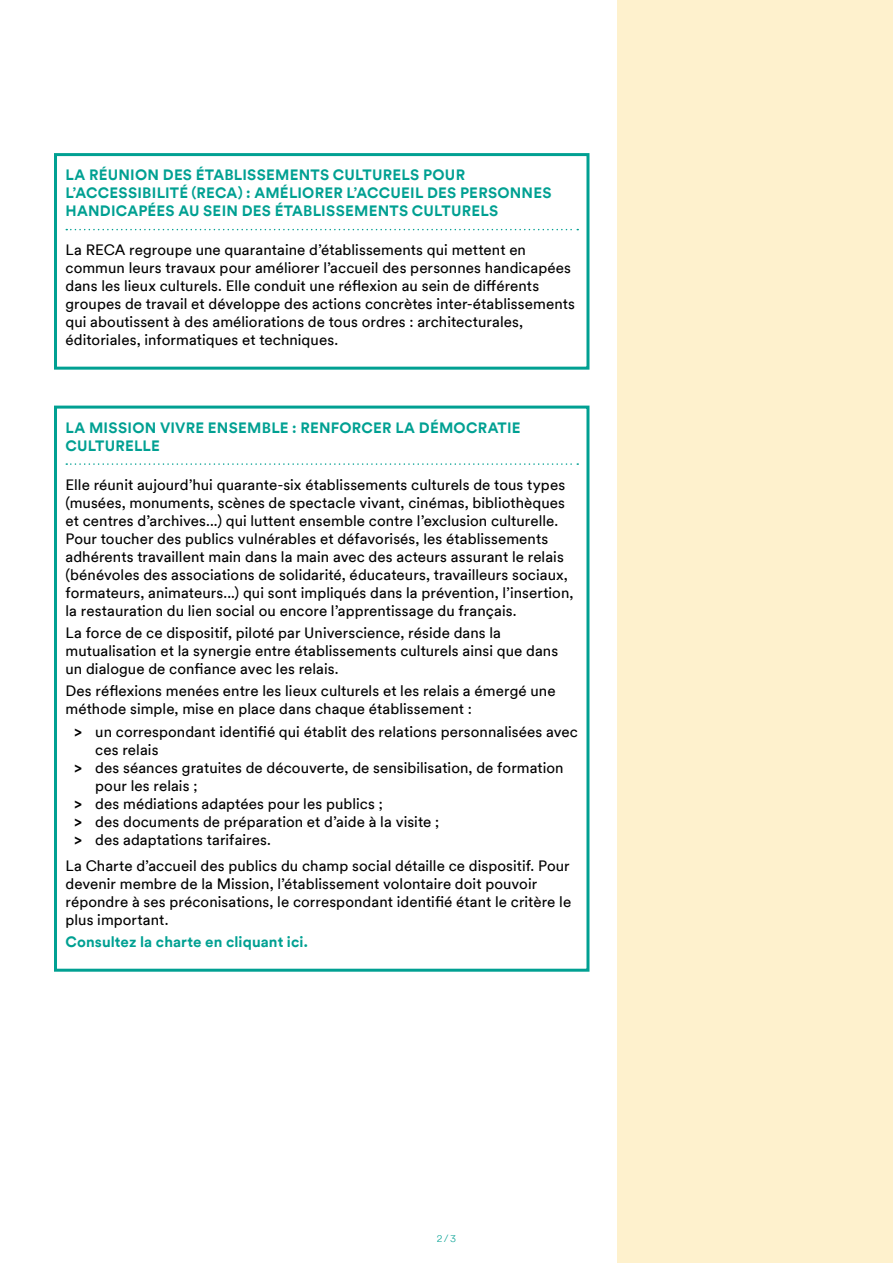
<style>
.page{position:relative;width:893px;height:1263px;background:#fff}
.page>*{position:absolute;margin:0;border:0;box-sizing:border-box;transform-origin:0 0}
.t1{font:15px/18px "CSI Circular TT";letter-spacing:.005em;color:#000}
.t2{font:700 15px/18px "CSI Circular TT";letter-spacing:.015em;color:#00a092}
.t3{font:300 10.5px "CSI Circular TT";color:#00a092}
.s1{font-weight:700}
</style>
<div class="page">
<div style="left:617px;top:0;width:276px;height:1263px;background:#fef1cd"></div>
<svg style="left:66px;top:229px;width:512px;height:1px"></svg>
<div style="left:54px;top:153px;width:535px;height:217px;border:3px solid #00a092"></div>
<svg style="left:66px;top:463px;width:512px;height:2px"></svg>
<div style="left:54px;top:406px;width:535px;height:566px;border:3px solid #00a092"></div>
<p class="t2" style="left:66px;top:165px;width:487px">LA RÉUNION DES ÉTABLISSEMENTS CULTURELS POUR<br>L’ACCESSIBILITÉ (RECA) : AMÉLIORER L’ACCUEIL DES PERSONNES<br>HANDICAPÉES AU SEIN DES ÉTABLISSEMENTS CULTURELS</p>
<p class="t1" style="left:66px;top:240px;width:511px">La RECA regroupe une quarantaine d’établissements qui mettent en commun leurs travaux pour améliorer l’accueil des personnes handicapées dans les lieux culturels. Elle conduit une réflexion au sein de différents groupes de travail et développe des actions concrètes inter-établissements qui aboutissent à des améliorations de tous ordres : architecturales, éditoriales, informatiques et techniques.</p>
<p class="t2" style="left:66px;top:418px;width:456px">LA MISSION VIVRE ENSEMBLE : RENFORCER LA DÉMOCRATIE<br>CULTURELLE</p>
<p class="t1" style="left:66px;top:475px;width:510px">Elle réunit aujourd’hui quarante-six établissements culturels de tous types (musées, monuments, scènes de spectacle vivant, cinémas, bibliothèques et centres d’archives...) qui luttent ensemble contre l’exclusion culturelle.<br>Pour toucher des publics vulnérables et défavorisés, les établissements adhérents travaillent main dans la main avec des acteurs assurant le relais (bénévoles des associations de solidarité, éducateurs, travailleurs sociaux, formateurs, animateurs...) qui sont impliqués dans la prévention, l’insertion, la restauration du lien social ou encore l’apprentissage du français.</p>
<p class="t1" style="left:66px;top:623px;width:494px">La force de ce dispositif, piloté par Universcience, réside dans la mutualisation et la synergie entre établissements culturels ainsi que dans un dialogue de confiance avec les relais.</p>
<p class="t1" style="left:66px;top:681px;width:492px">Des réflexions menées entre les lieux culturels et les relais a émergé une méthode simple, mise en place dans chaque établissement :</p>
<p class="t1" style="left:74px;top:722px;width:505px"><span class="s1">&gt;</span> un correspondant identifié qui établit des relations personnalisées avec</p>
<p class="t1" style="left:95px;top:740px;width:65px">ces relais</p>
<p class="t1" style="left:74px;top:758px;width:491px"><span class="s1">&gt;</span> des séances gratuites de découverte, de sensibilisation, de formation</p>
<p class="t1" style="left:95px;top:776px;width:104px">pour les relais ;</p>
<p class="t1" style="left:74px;top:794px;width:310px"><span class="s1">&gt;</span> des médiations adaptées pour les publics ;</p>
<p class="t1" style="left:74px;top:812px;width:367px"><span class="s1">&gt;</span> des documents de préparation et d’aide à la visite ;</p>
<p class="t1" style="left:74px;top:830px;width:198px"><span class="s1">&gt;</span> des adaptations tarifaires.</p>
<p class="t1" style="left:66px;top:856px;width:507px">La Charte d’accueil des publics du champ social détaille ce dispositif. Pour devenir membre de la Mission, l’établissement volontaire doit pouvoir répondre à ses préconisations, le correspondant identifié étant le critère le plus important.</p>
<p class="t2" style="left:66px;top:932px;width:244px">Consultez la charte en cliquant ici.</p>
<p class="t3" style="left:437px;top:1231px;width:21px">2/3</p>
</div>
